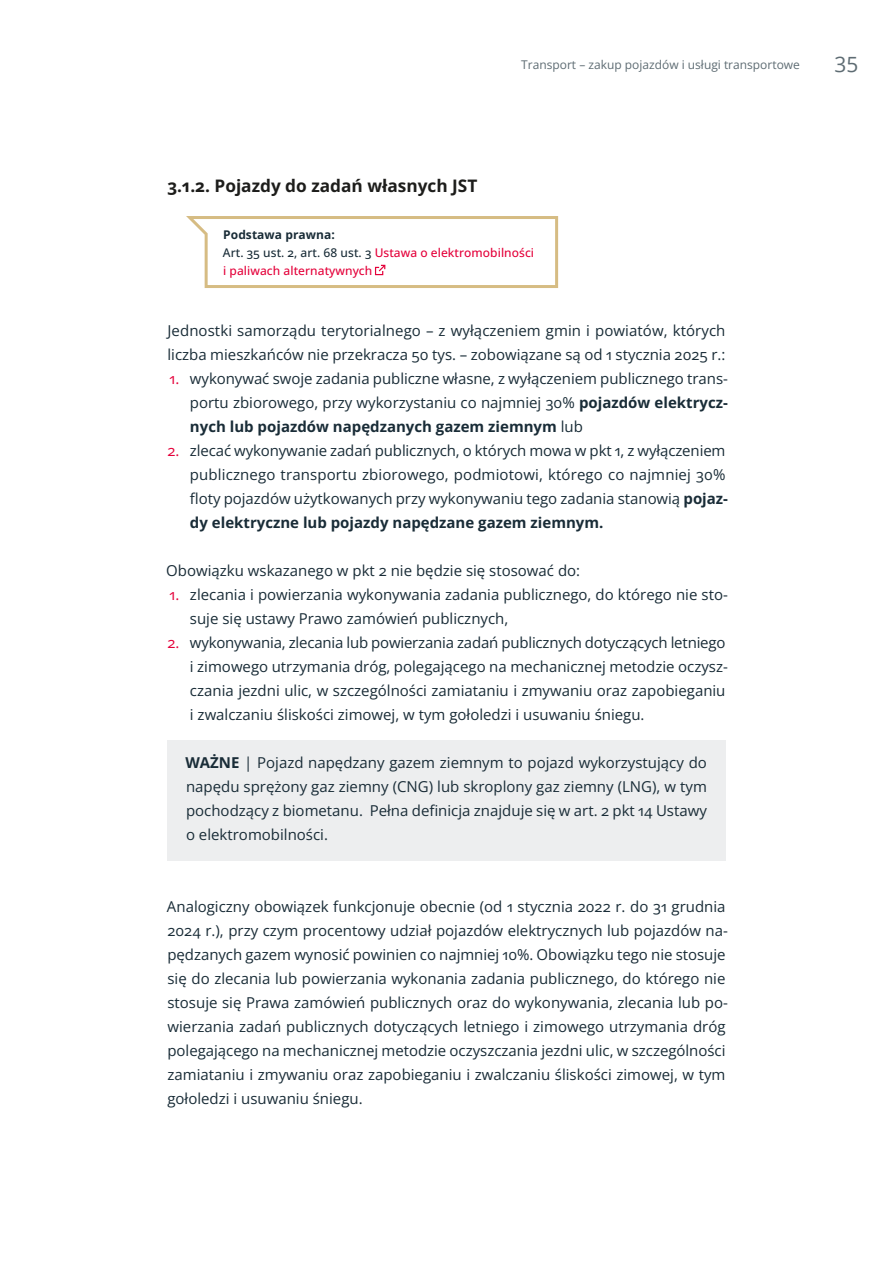
<style>
.page{position:relative;width:893px;height:1263px;background:#fff}
.page>*{position:absolute;margin:0;border:0;box-sizing:border-box;transform-origin:0 0}
.t1{font:21px "Open Sans";color:#5e6c73}
.t2{font:700 17.25px "Open Sans";color:#1d1d1b}
.t3{font:15px/24px "Open Sans";color:#192c37}
.t4{font:500 12px/18px "Open Sans";letter-spacing:.005em;color:#e4003a}
.t5{font:12px "Open Sans";color:#5e6c73}
.s1{font-weight:700;color:#192c37}
.s2{color:#192c37}
.s3{color:#e4003a}
.s4{font-weight:700}
</style>
<div class="page">
<div style="left:167px;top:740px;width:558px;height:120px;background:#edeeef"></div>
<svg style="left:186px;top:216px;width:372px;height:72px"></svg>
<p class="t2" style="left:167px;top:174px;width:311px">3.1.2. Pojazdy do zadań własnych JST</p>
<p class="t5" style="left:521px;top:56px;width:280px">Transport – zakup pojazdów i usługi transportowe</p>
<h1 class="t1" style="left:835px;top:50px;width:25px">35</h1>
<p class="t4" style="left:223px;top:225px;width:313px"><span class="s1">Podstawa prawna:<br></span><span class="s2">Art. 35 ust. 2, art. 68 ust. 3</span> Ustawa o elektromobilności i paliwach alternatywnych</p>
<p class="t3" style="left:167px;top:318px;width:560px">Jednostki samorządu terytorialnego – z wyłączeniem gmin i powiatów, których liczba mieszkańców nie przekracza 50 tys. – zobowiązane są od 1 stycznia 2025 r.:</p>
<p class="t3" style="left:190px;top:366px;width:539px;text-align:justify;text-indent:-20px"><span class="s3">1.</span> wykonywać swoje zadania publiczne własne, z wyłączeniem publicznego trans&shy;portu zbiorowego, przy wykorzystaniu co najmniej 30% <span class="s4">pojazdów elektrycz&shy;nych lub pojazdów napędzanych gazem ziemnym</span> lub</p>
<p class="t3" style="left:190px;top:438px;width:539px;text-indent:-22px"><span class="s3">2.</span> zlecać wykonywanie zadań publicznych, o których mowa w pkt 1, z wyłączeniem publicznego transportu zbiorowego, podmiotowi, którego co najmniej 30% floty pojazdów użytkowanych przy wykonywaniu tego zadania stanowią <span class="s4">pojaz&shy;dy elektryczne lub pojazdy napędzane gazem ziemnym.</span></p>
<p class="t3" style="left:166px;top:558px;width:415px">Obowiązku wskazanego w pkt 2 nie będzie się stosować do:</p>
<p class="t3" style="left:190px;top:582px;width:539px;text-indent:-20px"><span class="s3">1.</span> zlecania i powierzania wykonywania zadania publicznego, do którego nie sto&shy;suje się ustawy Prawo zamówień publicznych,</p>
<p class="t3" style="left:190px;top:630px;width:539px;text-indent:-22px"><span class="s3">2.</span> wykonywania, zlecania lub powierzania zadań publicznych dotyczących letniego i zimowego utrzymania dróg, polegającego na mechanicznej metodzie oczysz&shy;czania jezdni ulic, w szczególności zamiataniu i zmywaniu oraz zapobieganiu i zwalczaniu śliskości zimowej, w tym gołoledzi i usuwaniu śniegu.</p>
<p class="t3" style="left:185px;top:750px;width:523px;text-align:justify"><span class="s4">WAŻNE</span> | Pojazd napędzany gazem ziemnym to pojazd wykorzystujący do napędu sprężony gaz ziemny (CNG) lub skroplony gaz ziemny (LNG), w tym pochodzący z biometanu. Pełna definicja znajduje się w art. 2 pkt 14 Ustawy o elektromobilności.</p>
<p class="t3" style="left:167px;top:894px;width:562px">Analogiczny obowiązek funkcjonuje obecnie (od 1 stycznia 2022 r. do 31 grudnia 2024 r.), przy czym procentowy udział pojazdów elektrycznych lub pojazdów na&shy;pędzanych gazem wynosić powinien co najmniej 10%. Obowiązku tego nie stosuje się do zlecania lub powierzania wykonania zadania publicznego, do którego nie stosuje się Prawa zamówień publicznych oraz do wykonywania, zlecania lub po&shy;wierzania zadań publicznych dotyczących letniego i zimowego utrzymania dróg polegającego na mechanicznej metodzie oczyszczania jezdni ulic, w szczególności zamiataniu i zmywaniu oraz zapobieganiu i zwalczaniu śliskości zimowej, w tym gołoledzi i usuwaniu śniegu.</p>
</div>
